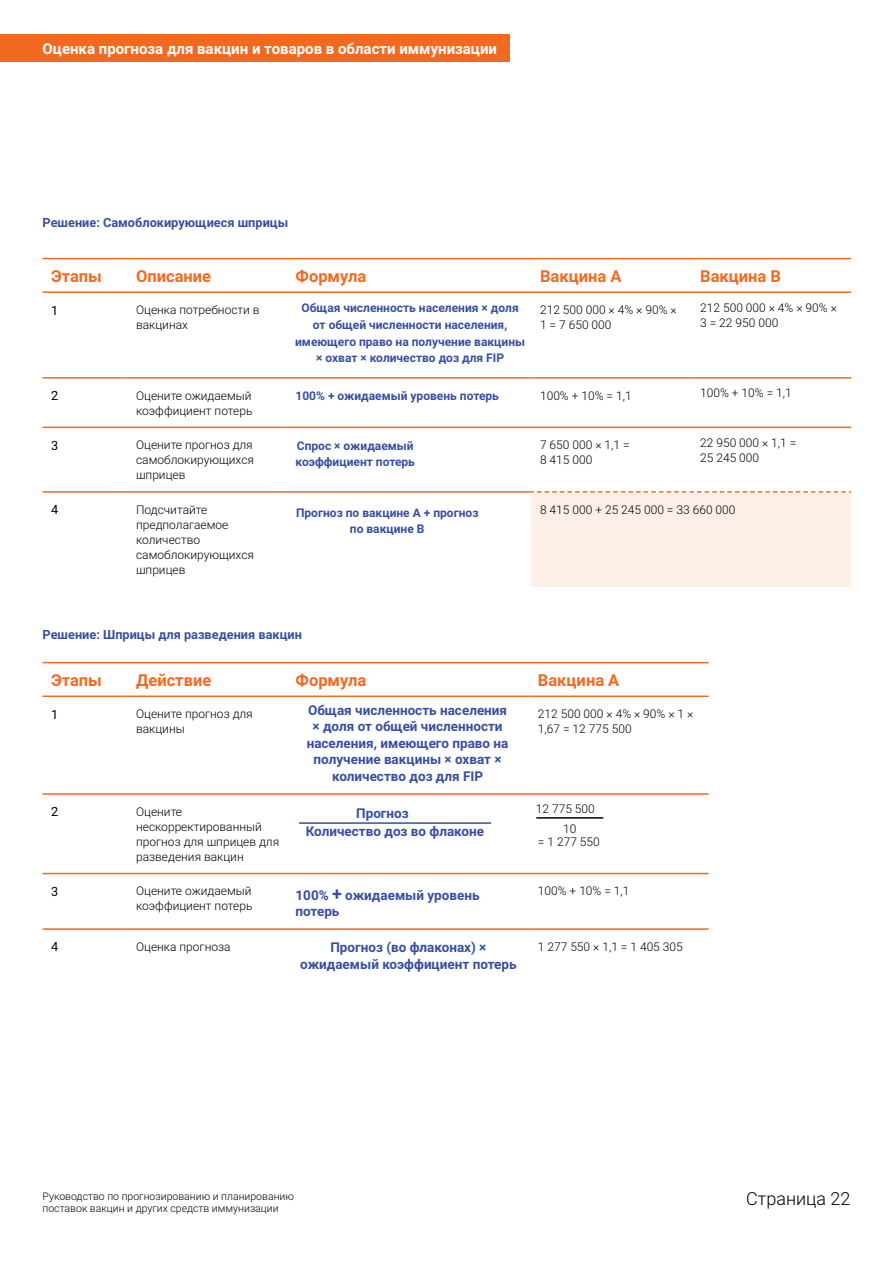
<style>
.page{position:relative;width:893px;height:1263px;background:#fff}
.page>*{position:absolute;margin:0;border:0;box-sizing:border-box;transform-origin:0 0}
.t1{font:300 18px "Roboto";color:#000}
.t2{font:700 16.5px "Roboto";color:#f26a21}
.t3{font:700 15px "Roboto";color:#fff}
.t4{font:700 13.5px/16.5px "Roboto";color:#374ea2}
.t5{font:700 12.75px "Roboto";color:#374ea2}
.t6{font:12.75px "Roboto";color:#000}
.t7{font:300 12px/15px "Roboto";color:#000}
.t8{font:700 12px/16.5px "Roboto";color:#374ea2;text-align:center}
.t9{font:300 10.5px/12.6px "Roboto";color:#000}
.s1{font-size:18px}
</style>
<div class="page">
<div style="left:531px;top:492px;width:320px;height:94px;background:#fef0e9"></div>
<hr style="left:43px;top:258px;width:85px;height:1px;background:#f26a21">
<hr style="left:128px;top:258px;width:159px;height:1px;background:#f26a21">
<hr style="left:287px;top:258px;width:244px;height:1px;background:#f26a21">
<hr style="left:531px;top:258px;width:161px;height:1px;background:#f26a21">
<hr style="left:692px;top:258px;width:159px;height:1px;background:#f26a21">
<hr style="left:43px;top:291px;width:85px;height:2px;background:#f26a21">
<hr style="left:128px;top:291px;width:159px;height:2px;background:#f26a21">
<hr style="left:287px;top:291px;width:244px;height:2px;background:#f26a21">
<hr style="left:531px;top:291px;width:161px;height:2px;background:#f26a21">
<hr style="left:692px;top:291px;width:159px;height:2px;background:#f26a21">
<hr style="left:43px;top:377px;width:85px;height:2px;background:#f26a21">
<hr style="left:128px;top:377px;width:159px;height:2px;background:#f26a21">
<hr style="left:287px;top:377px;width:244px;height:2px;background:#f26a21">
<hr style="left:531px;top:377px;width:161px;height:2px;background:#f26a21">
<hr style="left:692px;top:377px;width:159px;height:2px;background:#f26a21">
<hr style="left:43px;top:427px;width:85px;height:1px;background:#f26a21">
<hr style="left:128px;top:427px;width:159px;height:1px;background:#f26a21">
<hr style="left:287px;top:427px;width:244px;height:1px;background:#f26a21">
<hr style="left:531px;top:427px;width:161px;height:1px;background:#f26a21">
<hr style="left:692px;top:427px;width:159px;height:1px;background:#f26a21">
<hr style="left:43px;top:491px;width:85px;height:2px;background:#f26a21">
<hr style="left:128px;top:491px;width:159px;height:2px;background:#f26a21">
<hr style="left:287px;top:491px;width:244px;height:2px;background:#f26a21">
<svg style="left:531px;top:491px;width:320px;height:2px"></svg>
<hr style="left:43px;top:662px;width:85px;height:1px;background:#f26a21">
<hr style="left:128px;top:662px;width:159px;height:1px;background:#f26a21">
<hr style="left:287px;top:662px;width:242px;height:1px;background:#f26a21">
<hr style="left:529px;top:662px;width:180px;height:1px;background:#f26a21">
<hr style="left:43px;top:695px;width:85px;height:2px;background:#f26a21">
<hr style="left:128px;top:695px;width:159px;height:2px;background:#f26a21">
<hr style="left:287px;top:695px;width:242px;height:2px;background:#f26a21">
<hr style="left:529px;top:695px;width:180px;height:2px;background:#f26a21">
<hr style="left:43px;top:793px;width:85px;height:2px;background:#f26a21">
<hr style="left:128px;top:793px;width:159px;height:2px;background:#f26a21">
<hr style="left:287px;top:793px;width:242px;height:2px;background:#f26a21">
<hr style="left:529px;top:793px;width:180px;height:2px;background:#f26a21">
<hr style="left:43px;top:873px;width:85px;height:1px;background:#f26a21">
<hr style="left:128px;top:873px;width:159px;height:1px;background:#f26a21">
<hr style="left:287px;top:873px;width:242px;height:1px;background:#f26a21">
<hr style="left:529px;top:873px;width:180px;height:1px;background:#f26a21">
<hr style="left:43px;top:928px;width:85px;height:2px;background:#f26a21">
<hr style="left:128px;top:928px;width:159px;height:2px;background:#f26a21">
<hr style="left:287px;top:928px;width:242px;height:2px;background:#f26a21">
<hr style="left:529px;top:928px;width:180px;height:2px;background:#f26a21">
<hr style="left:299px;top:822px;width:192px;height:2px;background:#374ea2">
<hr style="left:536px;top:817px;width:67px;height:2px;background:#000">
<div style="left:0;top:34px;width:510px;height:28px;background:#f26a21"></div>
<p class="t3" style="left:43px;top:38px;width:456px">Оценка прогноза для вакцин и товаров в области иммунизации</p>
<p class="t5" style="left:43px;top:213px;width:247px">Решение: Самоблокирующиеся шприцы</p>
<h2 class="t2" style="left:51px;top:264px;width:52px">Этапы</h2>
<h2 class="t2" style="left:136px;top:264px;width:77px">Описание</h2>
<h2 class="t2" style="left:296px;top:264px;width:72px">Формула</h2>
<h2 class="t2" style="left:540px;top:264px;width:83px">Вакцина А</h2>
<h2 class="t2" style="left:700px;top:264px;width:82px">Вакцина В</h2>
<p class="t6" style="left:51px;top:301px;width:9px">1</p>
<p class="t7" style="left:136px;top:302px;width:125px">Оценка потребности в вакцинах</p>
<p class="t7" style="left:540px;top:302px;width:138px">212 500 000 × 4% × 90% ×<br>1 = 7 650 000</p>
<p class="t7" style="left:700px;top:300px;width:138px">212 500 000 × 4% × 90% ×<br>3 = 22 950 000</p>
<p class="t8" style="left:295px;top:299px;width:232px">Общая численность населения × доля от общей численности населения, имеющего право на получение вакцины × охват × количество доз для FIP</p>
<p class="t6" style="left:51px;top:387px;width:9px">2</p>
<p class="t7" style="left:136px;top:387px;width:118px">Оцените ожидаемый коэффициент потерь</p>
<p class="t8" style="left:296px;top:387px;width:205px">100% + ожидаемый уровень потерь</p>
<p class="t7" style="left:540px;top:387px;width:93px">100% + 10% = 1,1</p>
<p class="t7" style="left:700px;top:385px;width:93px">100% + 10% = 1,1</p>
<p class="t6" style="left:51px;top:436px;width:9px">3</p>
<p class="t7" style="left:136px;top:437px;width:119px;text-align:justify">Оцените прогноз для самоблокирующихся шприцев</p>
<p class="t7" style="left:540px;top:437px;width:91px">7 650 000 × 1,1 =<br>8 415 000</p>
<p class="t7" style="left:700px;top:435px;width:98px">22 950 000 × 1,1 =<br>25 245 000</p>
<p class="t6" style="left:51px;top:501px;width:9px">4</p>
<p class="t7" style="left:136px;top:501px;width:119px">Подсчитайте предполагаемое количество самоблокирующихся шприцев</p>
<p class="t7" style="left:540px;top:501px;width:197px">8 415 000 + 25 245 000 = 33 660 000</p>
<p class="t8" style="left:296px;top:437px;width:121px;text-align:left">Спрос × ожидаемый коэффициент потерь</p>
<p class="t8" style="left:296px;top:504px;width:184px">Прогноз по вакцине A + прогноз по вакцине B</p>
<p class="t5" style="left:43px;top:626px;width:261px">Решение: Шприцы для разведения вакцин</p>
<h2 class="t2" style="left:51px;top:668px;width:52px">Этапы</h2>
<h2 class="t2" style="left:136px;top:668px;width:77px">Действие</h2>
<h2 class="t2" style="left:296px;top:668px;width:72px">Формула</h2>
<h2 class="t2" style="left:538px;top:668px;width:83px">Вакцина А</h2>
<p class="t6" style="left:51px;top:705px;width:9px">1</p>
<p class="t7" style="left:136px;top:706px;width:118px">Оцените прогноз для вакцины</p>
<p class="t7" style="left:538px;top:706px;width:157px">212 500 000 × 4% × 90% × 1 ×<br>1,67 = 12 775 500</p>
<p class="t4" style="left:307px;top:701px;width:203px;text-align:center">Общая численность населения × доля от общей численности населения, имеющего право на получение вакцины × охват × количество доз для FIP</p>
<p class="t6" style="left:51px;top:803px;width:9px">2</p>
<p class="t7" style="left:136px;top:803px;width:145px">Оцените нескорректированный прогноз для шприцев для разведения вакцин</p>
<p class="t4" style="left:306px;top:804px;width:180px;line-height:17.7px;text-indent:50px">Прогноз<br>Количество доз во флаконе</p>
<p class="t7" style="left:563px;top:799px;width:33px;line-height:19.5px;text-indent:-27px">12 775 500<br>10</p>
<p class="t7" style="left:538px;top:833px;width:63px">= 1 277 550</p>
<p class="t6" style="left:51px;top:882px;width:9px">3</p>
<p class="t7" style="left:136px;top:883px;width:118px">Оцените ожидаемый коэффициент потерь</p>
<p class="t4" style="left:296px;top:886px;width:186px">100% <span class="s1">+</span> ожидаемый уровень потерь</p>
<p class="t7" style="left:538px;top:883px;width:93px">100% + 10% = 1,1</p>
<p class="t6" style="left:51px;top:938px;width:9px">4</p>
<p class="t7" style="left:136px;top:939px;width:96px">Оценка прогноза</p>
<p class="t7" style="left:538px;top:939px;width:146px">1 277 550 × 1,1 = 1 405 305</p>
<p class="t4" style="left:300px;top:939px;width:218px;text-align:center">Прогноз (во флаконах) × ожидаемый коэффициент потерь</p>
<p class="t9" style="left:43px;top:1189px;width:253px">Руководство по прогнозированию и планированию поставок вакцин и других средств иммунизации</p>
<h1 class="t1" style="left:746px;top:1186px;width:106px">Страница 22</h1>
</div>
